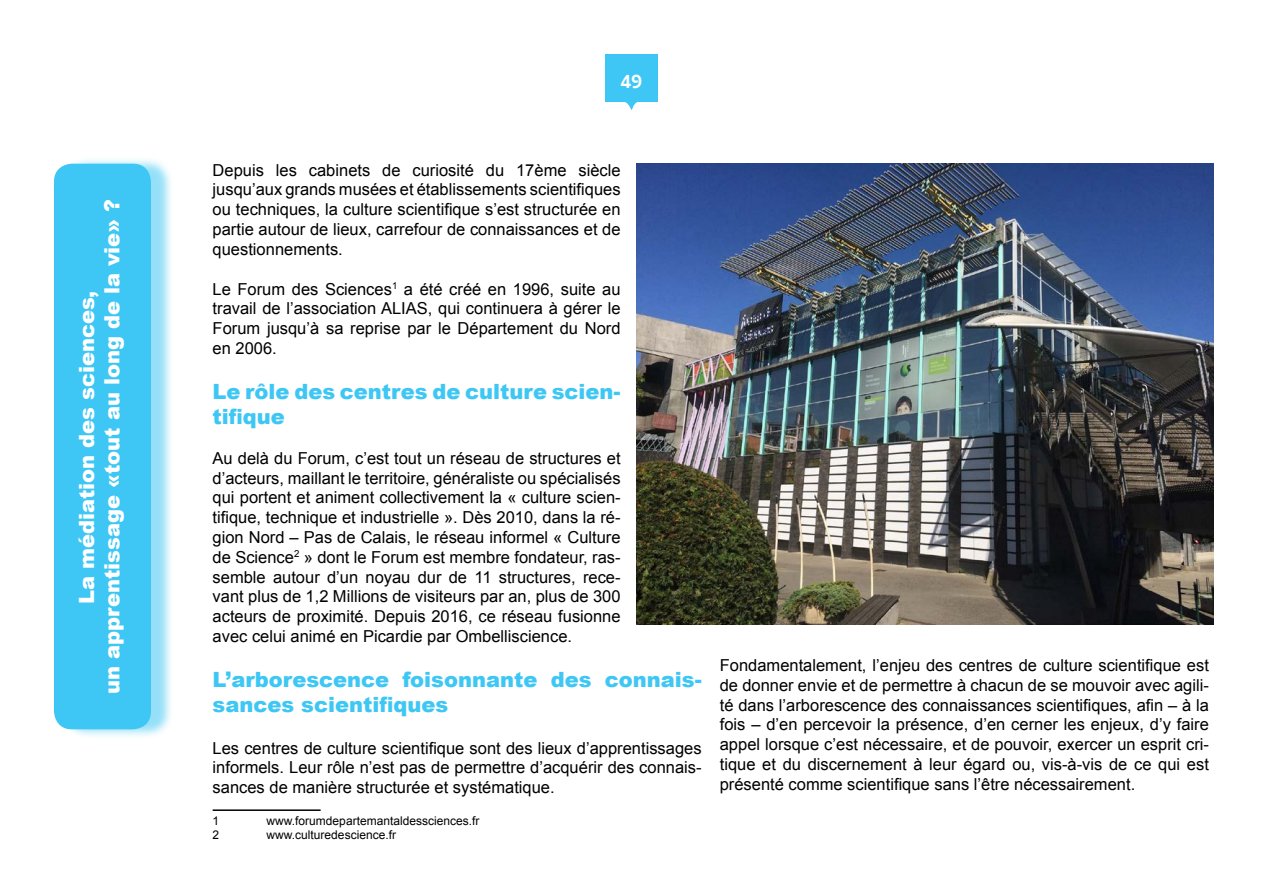
<style>
.page{position:relative;width:1263px;height:893px;background:#fff}
.page>*{position:absolute;margin:0;border:0;box-sizing:border-box;transform-origin:0 0}
.t1{font:24.75px "RNPC";color:#fff}
.t2{font:900 21px/25.2px "Arial";color:#3ec7f4}
.t3{font:900 21px/25.2px "Arial";color:#fff;text-align:center}
.t4{font:16.5px/19.8px "Arial";color:#000;text-align:justify}
.t5{font:12px "Arial";color:#000}
</style>
<div class="page">
<svg style="left:625px;top:102px;width:12px;height:9px"></svg>
<div style="left:605px;top:54px;width:53px;height:48px;background:#3ec7f4"></div>
<div style="left:60px;top:157px;width:114px;height:582px;background:#3ec7f4;opacity:.55"></div>
<div style="left:54px;top:164px;width:97px;height:565px;background:#3ec7f4;border-radius:18px"></div>
<hr style="left:213px;top:809px;width:108px;height:2px;background:#000">
<img style="left:636px;top:164px;width:578px;height:460px">
<p class="t3" style="left:73px;top:694px;width:497px;rotate:-90deg">La médiation des sciences,<br>un apprentissage «tout au long de la vie» ?</p>
<h1 class="t1" style="left:620px;top:67px;width:24px">49</h1>
<p class="t4" style="left:213px;top:160px;width:410px">Depuis les cabinets de curiosité du 17ème siècle jusqu’aux grands musées et établissements scientifiques ou techniques, la culture scientifique s’est structurée en partie autour de lieux, carrefour de connaissances et de questionnements.</p>
<p class="t4" style="left:213px;top:279px;width:409px">Le Forum des Sciences<sup>1</sup> a été créé en 1996, suite au travail de l’association ALIAS, qui continuera à gérer le Forum jusqu’à sa reprise par le Département du Nord en 2006.</p>
<p class="t2" style="left:213px;top:378px;width:409px">Le rôle des centres de culture scien&shy;tifique</p>
<p class="t4" style="left:213px;top:448px;width:410px">Au delà du Forum, c’est tout un réseau de structures et d’acteurs, maillant le territoire, généraliste ou spécialisés qui portent et animent collectivement la « culture scien&shy;tifique, technique et industrielle ». Dès 2010, dans la ré&shy;gion Nord – Pas de Calais, le réseau informel « Culture de Science<sup>2</sup> » dont le Forum est membre fondateur, ras&shy;semble autour d’un noyau dur de 11 structures, rece&shy;vant plus de 1,2 Millions de visiteurs par an, plus de 300 acteurs de proximité. Depuis 2016, ce réseau fusionne avec celui animé en Picardie par Ombelliscience.</p>
<p class="t2" style="left:213px;top:666px;width:490px">L’arborescence foisonnante des connais&shy;sances scientifiques</p>
<p class="t4" style="left:213px;top:738px;width:490px">Les centres de culture scientifique sont des lieux d’apprentissages informels. Leur rôle n’est pas de permettre d’acquérir des connais&shy;sances de manière structurée et systématique.</p>
<p class="t5" style="left:213px;top:812px;width:8px">1</p>
<p class="t5" style="left:267px;top:812px;width:214px">www.forumdepartemantaldessciences.fr</p>
<p class="t5" style="left:213px;top:827px;width:8px">2</p>
<p class="t5" style="left:267px;top:827px;width:131px">www.culturedescience.fr</p>
<p class="t4" style="left:720px;top:655px;width:491px">Fondamentalement, l’enjeu des centres de culture scientifique est de donner envie et de permettre à chacun de se mouvoir avec agili&shy;té dans l’arborescence des connaissances scientifiques, afin – à la fois – d’en percevoir la présence, d’en cerner les enjeux, d’y faire appel lorsque c’est nécessaire, et de pouvoir, exercer un esprit cri&shy;tique et du discernement à leur égard ou, vis-à-vis de ce qui est présenté comme scientifique sans l’être nécessairement.</p>
</div>
